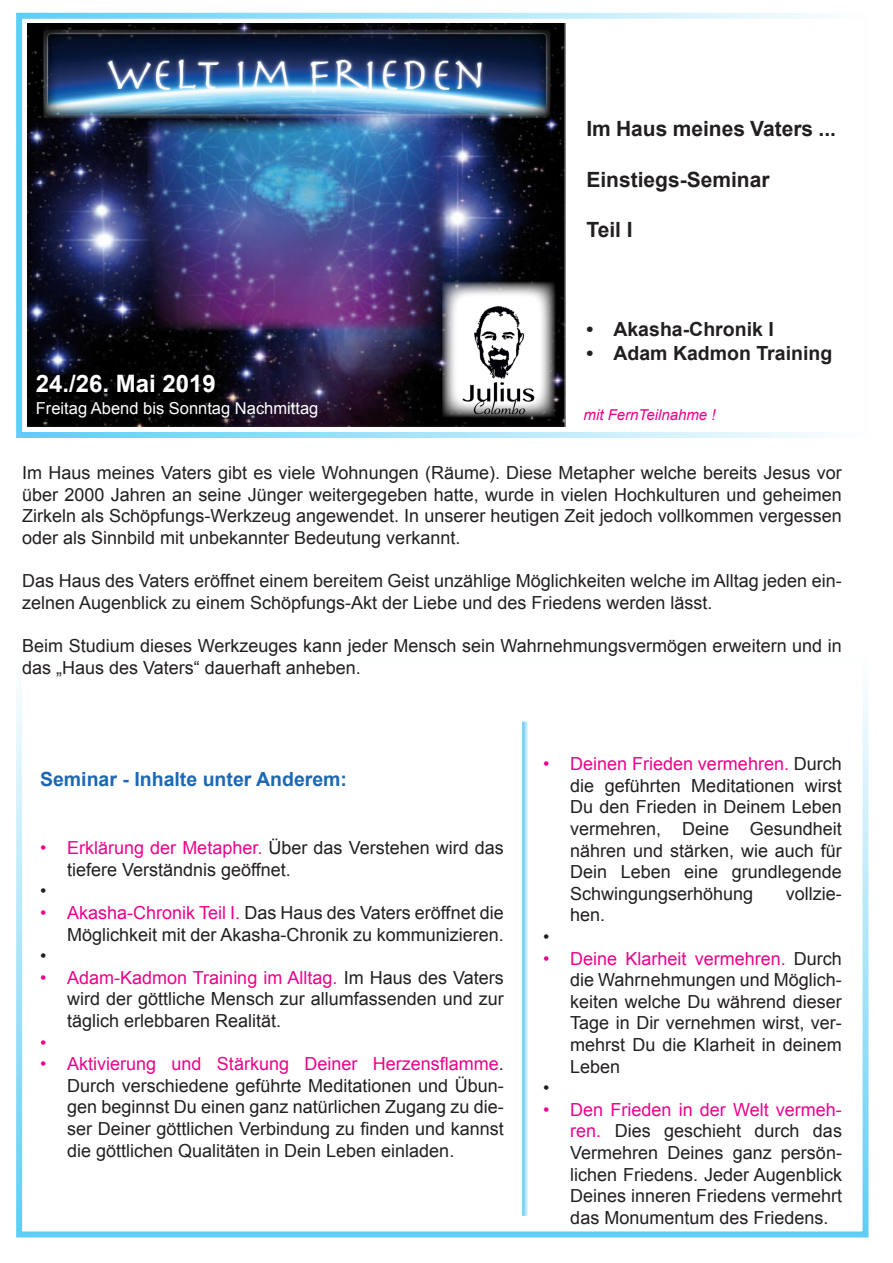
<style>
.page{position:relative;width:893px;height:1263px;background:#fff}
.page>*{position:absolute;margin:0;border:0;box-sizing:border-box;transform-origin:0 0}
.t1{font:700 24px "Arial";color:#fff}
.t2{font:700 21px "Arial";color:#231f20}
.t3{font:700 19.5px "Arial";color:#231f20}
.t4{font:700 19.5px "Arial";color:#1c68b3}
.t5{font:18px/21.6px "Arial";color:#231f20;text-align:justify}
.t6{font:18px "Arial";color:#ed028c}
.t7{font:16.5px "Arial";color:#fff}
.t8{font:italic 15px "Arial";color:#ed028c}
.s1{color:#ed028c}
.s2{color:#231f20}
</style>
<div class="page">
<img style="left:28px;top:23px;width:537px;height:404px">
<div style="left:16px;top:13px;width:852px;height:425px;border:6px solid #5fcdf5"></div>
<div style="left:16px;top:656px;width:852px;height:581px;border:6px solid #5fcdf5"></div>
<svg style="left:522px;top:722px;width:6px;height:494px"></svg>
<img style="left:43px;top:30px;width:507px;height:88px">
<img style="left:442px;top:282px;width:113px;height:135px">
<p class="t2" style="left:586px;top:115px;width:251px">Im Haus meines Vaters ...</p>
<p class="t2" style="left:586px;top:165px;width:185px">Einstiegs-Seminar</p>
<p class="t2" style="left:586px;top:216px;width:48px">Teil I</p>
<h1 class="t1" style="left:36px;top:368px;width:182px">24./26. Mai 2019</h1>
<p class="t7" style="left:36px;top:397px;width:284px">Freitag Abend bis Sonntag Nachmittag</p>
<p class="t3" style="left:586px;top:316px;width:189px">• Akasha-Chronik I</p>
<p class="t3" style="left:586px;top:340px;width:247px">• Adam Kadmon Training</p>
<p class="t8" style="left:584px;top:405px;width:133px">mit FernTeilnahme !</p>
<p class="t5" style="left:22px;top:462px;width:821px">Im Haus meines Vaters gibt es viele Wohnungen (Räume). Diese Metapher welche bereits Jesus vor über 2000 Jahren an seine Jünger weitergegeben hatte, wurde in vielen Hochkulturen und geheimen Zirkeln als Schöpfungs-Werkzeug angewendet. In unserer heutigen Zeit jedoch vollkommen vergessen oder als Sinnbild mit unbekannter Bedeutung verkannt.</p>
<p class="t5" style="left:22px;top:570px;width:821px">Das Haus des Vaters eröffnet einem bereitem Geist unzählige Möglichkeiten welche im Alltag jeden ein&shy;zelnen Augenblick zu einem Schöpfungs-Akt der Liebe und des Friedens werden lässt.</p>
<p class="t5" style="left:22px;top:635px;width:821px">Beim Studium dieses Werkzeuges kann jeder Mensch sein Wahrnehmungsvermögen erweitern und in das „Haus des Vaters“ dauerhaft anheben.</p>
<p class="t4" style="left:40px;top:766px;width:308px">Seminar - Inhalte unter Anderem:</p>
<p class="t5" style="left:40px;top:837px;width:465px"><span class="s1">• Erklärung der Metapher.</span> Über das Verstehen wird das</p>
<p class="t5" style="left:67px;top:859px;width:225px">tiefere Verständnis geöffnet.</p>
<p class="t5" style="left:40px;top:880px;width:8px">•</p>
<p class="t5" style="left:40px;top:902px;width:465px"><span class="s1">• Akasha-Chronik Teil I.</span> Das Haus des Vaters eröffnet die</p>
<p class="t5" style="left:67px;top:924px;width:438px">Möglichkeit mit der Akasha-Chronik zu kommunizieren.</p>
<p class="t5" style="left:40px;top:945px;width:8px">•</p>
<p class="t5" style="left:67px;top:967px;width:438px;text-indent:-27px"><span class="s1">• Adam-Kadmon Training im Alltag.</span> Im Haus des Vaters wird der göttliche Mensch zur allumfassenden und zur täglich erlebbaren Realität.</p>
<p class="t6" style="left:40px;top:1030px;width:8px">•</p>
<p class="t5" style="left:67px;top:1053px;width:438px;text-indent:-27px"><span class="s1">• Aktivierung und Stärkung Deiner Herzensflamme</span>.<br>Durch verschiedene geführte Meditationen und Übun&shy;gen beginnst Du einen ganz natürlichen Zugang zu die&shy;ser Deiner göttlichen Verbindung zu finden und kannst die göttlichen Qualitäten in Dein Leben einladen.</p>
<p class="t5" style="left:570px;top:753px;width:273px;text-indent:-27px"><span class="s1">• Deinen Frieden vermehren.</span> Durch die geführten Meditationen wirst Du den Frieden in Deinem Leben vermehren, Deine Gesundheit nähren und stärken, wie auch für Dein Leben eine grundlegende Schwingungserhöhung</p>
<p class="t5" style="left:786px;top:883px;width:58px">vollzie-</p>
<p class="t5" style="left:570px;top:904px;width:37px">hen.</p>
<p class="t5" style="left:543px;top:926px;width:8px">•</p>
<p class="t6" style="left:543px;top:946px;width:300px">• Deine Klarheit vermehren. <span class="s2">Durch</span></p>
<p class="t5" style="left:570px;top:969px;width:273px">die Wahrnehmungen und Möglich-</p>
<p class="t5" style="left:570px;top:991px;width:273px">keiten welche Du während dieser</p>
<p class="t5" style="left:570px;top:1012px;width:273px">Tage in Dir vernehmen wirst, ver-</p>
<p class="t5" style="left:570px;top:1034px;width:273px">mehrst Du die Klarheit in deinem</p>
<p class="t5" style="left:570px;top:1056px;width:52px">Leben</p>
<p class="t5" style="left:543px;top:1077px;width:8px">•</p>
<p class="t5" style="left:570px;top:1099px;width:273px;text-indent:-27px"><span class="s1">• Den Frieden in der Welt vermeh&shy;ren.</span> Dies geschieht durch das Vermehren Deines ganz persön&shy;lichen Friedens. Jeder Augenblick Deines inneren Friedens vermehrt das Monumentum des Friedens.</p>
</div>
